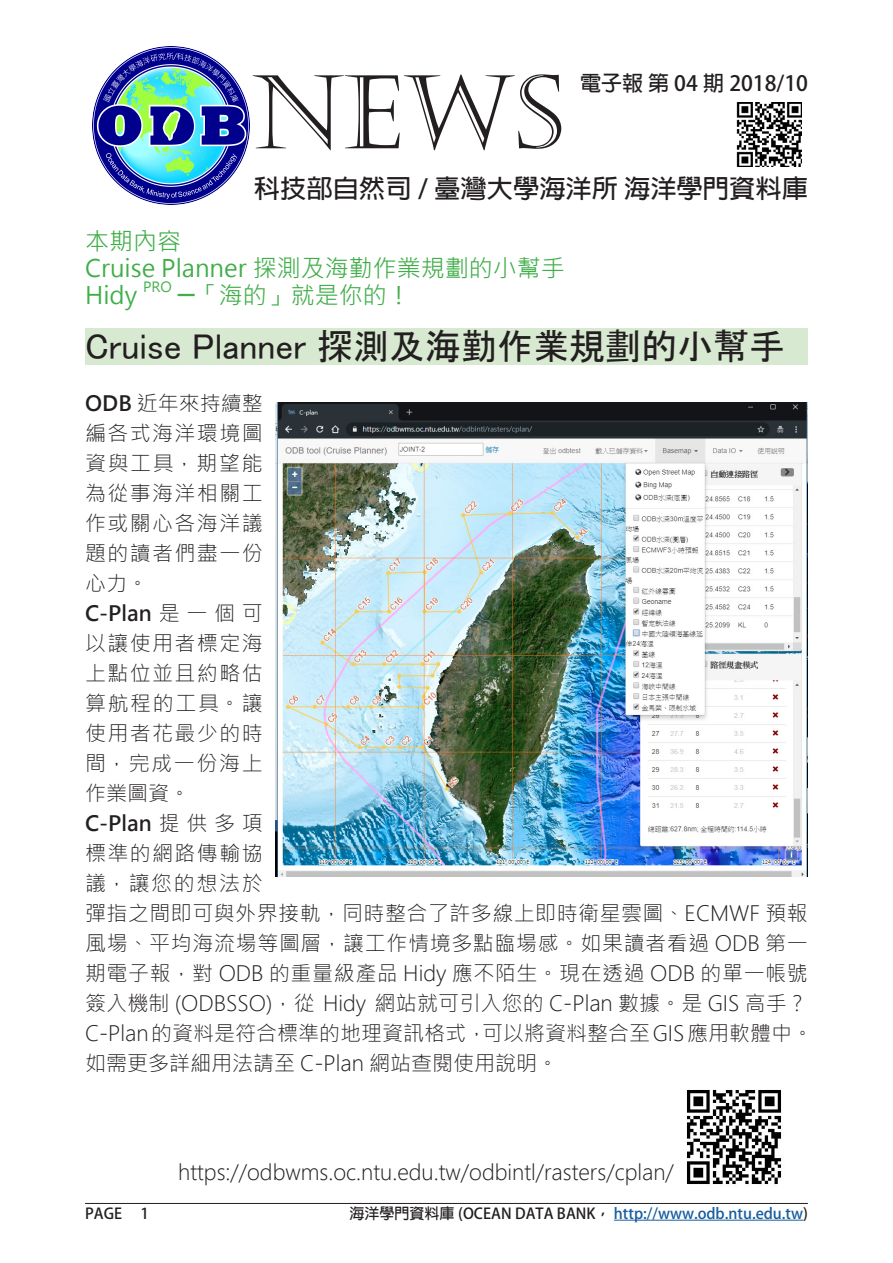
<style>
.page{position:relative;width:893px;height:1263px;background:#fff}
.page>*{position:absolute;margin:0;border:0;box-sizing:border-box;transform-origin:0 0}
.t1{font:102px "Castellar";color:#231f20}
.主標題{font:36px "MS P Gothic";color:#231f20}
.t2{font:700 25.5px "Adobe Fan Heiti Std";color:#231f20}
.副標題{font:24px "Microsoft Jheng Hei";color:#40ae49}
.t3{font:300 21px/30px "Microsoft Jheng Hei";letter-spacing:.02em;color:#231f20;text-align:justify}
.t4{font:300 21px "Microsoft Jheng Hei";color:#231f20}
.t5{font:700 21px "Adobe Fan Heiti Std";color:#231f20}
.t6{font:700 15px "Adobe Fan Heiti Std";color:#175d9e}
.t7{font:700 15px "Adobe Fan Heiti Std";color:#231f20}
.副標題-2{font:13.95px "Microsoft Jheng Hei";color:#40ae49}
.s1{font-weight:700}
.s2{color:#231f20}
</style>
<div class="page">
<img style="left:92px;top:47px;width:158px;height:158px">
<img style="left:737px;top:102px;width:64px;height:65px">
<hr style="left:614px;top:1220px;width:189px;height:1px;background:#175d9e">
<hr style="left:85px;top:1203px;width:723px;height:1px;background:#231f20">
<div style="left:85px;top:328px;width:723px;height:36px;background:#d8e9d2"></div>
<img style="left:276px;top:403px;width:532px;height:473px">
<img style="left:687px;top:1090px;width:95px;height:95px">
<p class="t5" style="left:580px;top:70px;width:229px">電子報 第 04 期 2018/10</p>
<h1 class="t1" style="left:251px;top:55px;width:314px">NEWS</h1>
<p class="t2" style="left:254px;top:173px;width:556px">科技部自然司 / 臺灣大學海洋所 海洋學門資料庫</p>
<p class="副標題" style="left:85px;top:226px;width:97px">本期內容</p>
<p class="副標題" style="left:85px;top:253px;width:481px">Cruise Planner 探測及海勤作業規劃的小幫手</p>
<p class="副標題" style="left:85px;top:280px;width:54px">Hidy</p>
<p class="副標題-2" style="left:143px;top:278px;width:30px">PRO</p>
<p class="副標題" style="left:178px;top:280px;width:234px">─「海的」就是你的！</p>
<p class="主標題" style="left:85px;top:328px;width:702px">Cruise Planner 探測及海勤作業規劃的小幫手</p>
<p class="t3" style="left:85px;top:388px;width:179px"><span class="s1">ODB</span> 近年來持續整編各式海洋環境圖資與工具，期望能為從事海洋相關工作或關心各海洋議題的讀者們盡一份心力。</p>
<p class="t3" style="left:85px;top:598px;width:179px"><span class="s1">C-Plan</span> 是一個可以讓使用者標定海上點位並且約略估算航程的工具。讓使用者花最少的時間，完成一份海上作業圖資。</p>
<p class="t3" style="left:85px;top:808px;width:730px;text-align:left"><span class="s1">C-Plan</span> 提供多項<br>標準的網路傳輸協<br>議，讓您的想法於<br>彈指之間即可與外界接軌，同時整合了許多線上即時衛星雲圖、ECMWF 預報風場、平均海流場等圖層，讓工作情境多點臨場感。如果讀者看過 ODB 第一期電子報，對 ODB 的重量級產品 Hidy 應不陌生。現在透過 ODB 的單一帳號簽入機制 (ODBSSO)，從 Hidy 網站就可引入您的 C-Plan 數據。是 GIS 高手？<br>C-Plan的資料是符合標準的地理資訊格式，可以將資料整合至GIS應用軟體中。如需更多詳細用法請至 C-Plan 網站查閱使用說明。</p>
<p class="t4" style="left:178px;top:1159px;width:497px">https://odbwms.oc.ntu.edu.tw/odbintl/rasters/cplan/</p>
<p class="t7" style="left:85px;top:1204px;width:65px">PAGE 　1</p>
<p class="t6" style="left:349px;top:1204px;width:460px"><span class="s2">海洋學門資料庫 (OCEAN DATA BANK，</span> http://www.odb.ntu.edu.tw<span class="s2">)</span></p>
</div>
